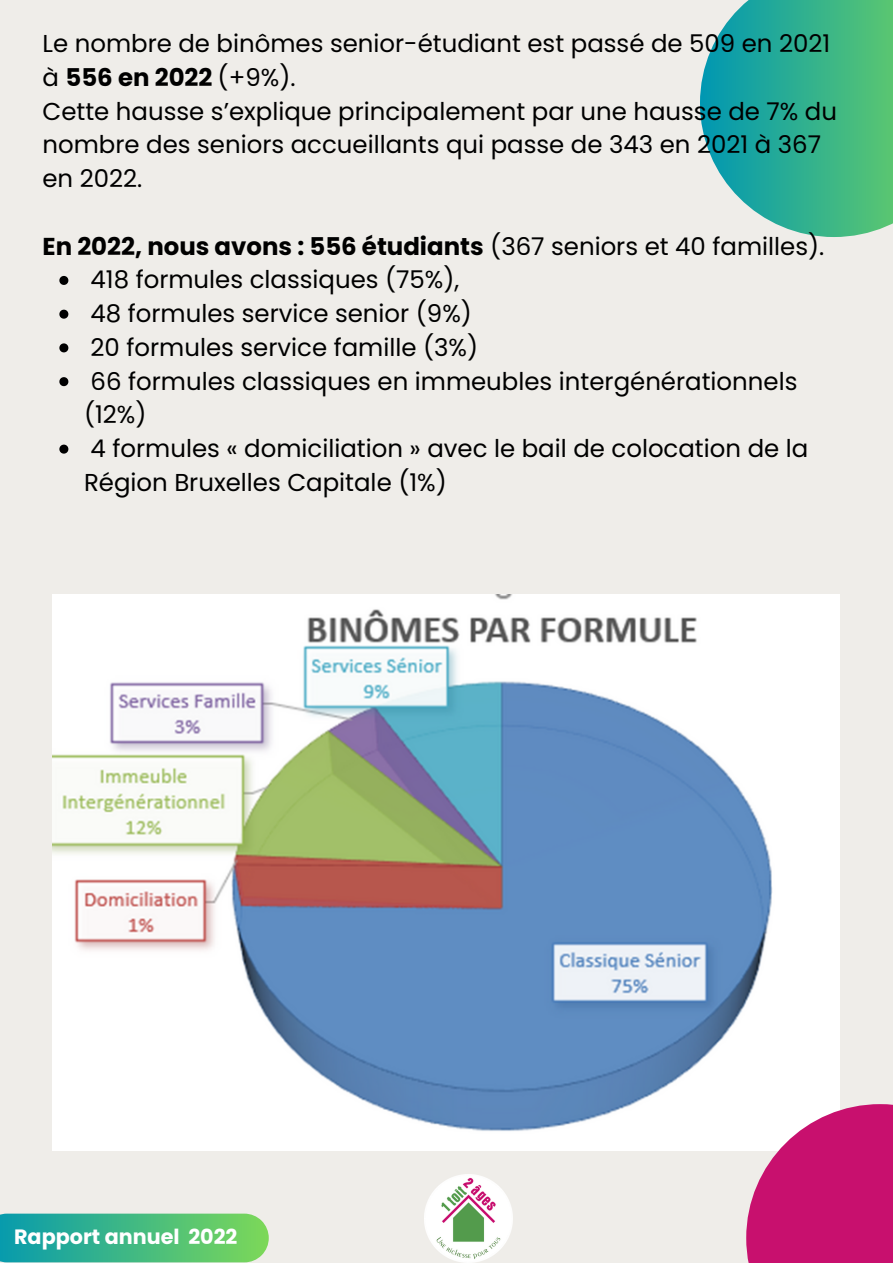
<style>
.page{position:relative;width:893px;height:1264px;background:#fff}
.page>*{position:absolute;margin:0;border:0;box-sizing:border-box;transform-origin:0 0}
.t1{font:24.45px/33.8px "Poppins";color:#000}
.t2{font:700 24.45px "Poppins";color:#000}
.t3{font:700 20.7px "Poppins";color:#fff}
.s1{font-weight:700}
.s2{font-weight:400}
</style>
<div class="page">
<div style="left:0;top:0;width:892px;height:1262px;background:#efede9"></div>
<img style="left:53px;top:594px;width:786px;height:556px">
<svg style="left:0;top:1213px;width:268px;height:49px;background:#46ba86"></svg>
<img style="left:424px;top:1174px;width:88px;height:87px">
<svg style="left:746px;top:1104px;width:146px;height:158px;background:#d03785"></svg>
<svg style="left:700px;top:0;width:192px;height:237px;background:#48b799"></svg>
<svg style="left:59px;top:276px;width:9px;height:9px"></svg>
<svg style="left:59px;top:310px;width:9px;height:9px"></svg>
<svg style="left:59px;top:343px;width:9px;height:9px"></svg>
<svg style="left:59px;top:377px;width:9px;height:9px"></svg>
<svg style="left:59px;top:444px;width:9px;height:9px"></svg>
<p class="t1" style="left:42px;top:27px;width:789px">Le nombre de binômes senior-étudiant est passé de 509 en 2021 à <span class="s1">556 en 2022</span> (+9%).</p>
<p class="t1" style="left:42px;top:94px;width:796px">Cette hausse s’explique principalement par une hausse de 7% du nombre des seniors accueillants qui passe de 343 en 2021 à 367 en 2022.</p>
<p class="t2" style="left:42px;top:229px;width:783px">En 2022, nous avons : 556 étudiants <span class="s2">(367 seniors et 40 familles).</span></p>
<p class="t1" style="left:91px;top:263px;width:370px">418 formules classiques (75%),</p>
<p class="t1" style="left:91px;top:296px;width:383px">48 formules service senior (9%)</p>
<p class="t1" style="left:91px;top:330px;width:389px">20 formules service famille (3%)</p>
<p class="t1" style="left:84px;top:364px;width:714px">66 formules classiques en immeubles intergénérationnels (12%)</p>
<p class="t1" style="left:84px;top:431px;width:725px">4 formules « domiciliation » avec le bail de colocation de la<br>Région Bruxelles Capitale (1%)</p>
<p class="t3" style="left:14px;top:1222px;width:225px">Rapport annuel 2022</p>
</div>
